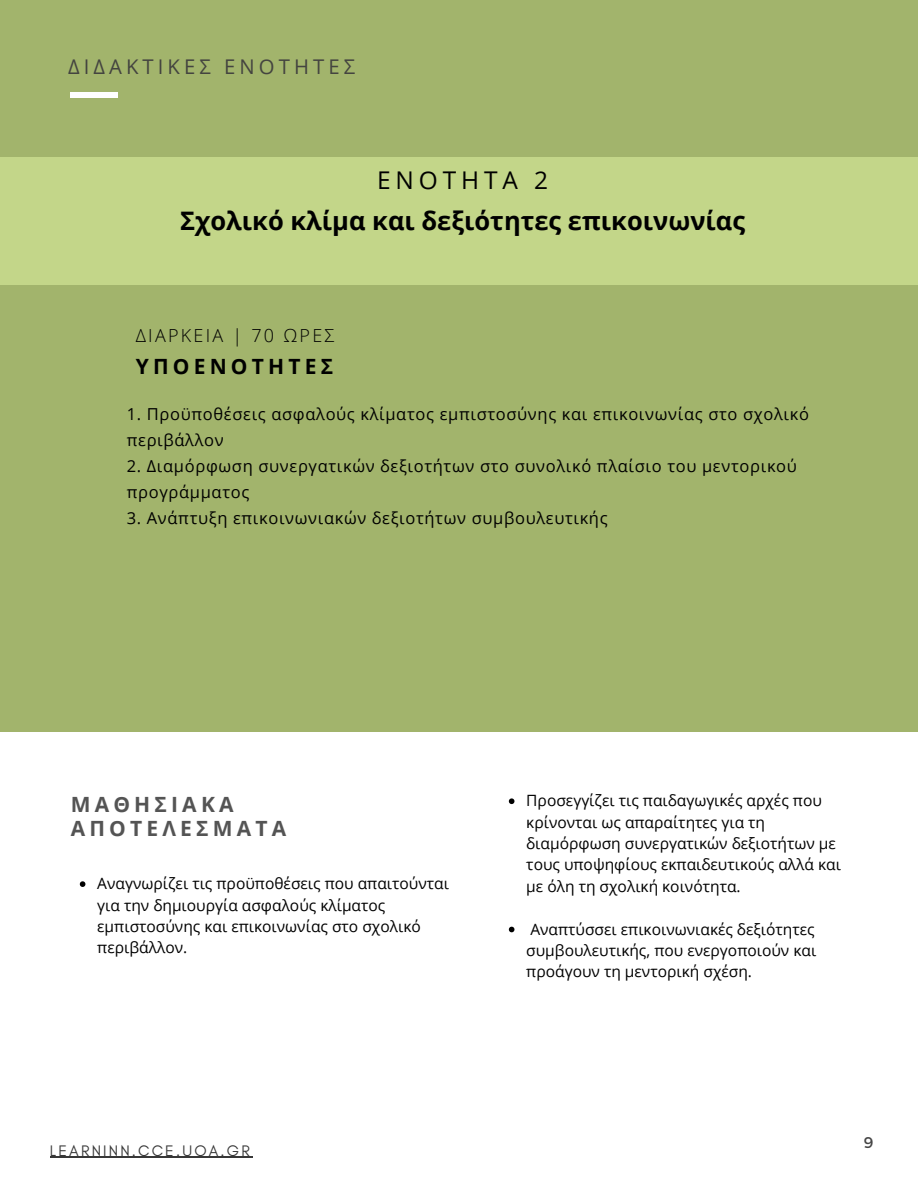
<style>
.page{position:relative;width:918px;height:1188px;background:#fff}
.page>*{position:absolute;margin:0;border:0;box-sizing:border-box;transform-origin:0 0}
.t1{font:700 25.5px "Open Sans";color:#000}
.t2{font:24.45px "Open Sans";letter-spacing:.2em;color:#000}
.t3{font:700 21px/23.7px "Open Sans";letter-spacing:.2em;color:#545454}
.t4{font:700 21px "Open Sans";letter-spacing:.2em;color:#000}
.t5{font:20.25px "Open Sans";letter-spacing:.2em;color:#444440}
.t6{font:300 18px "Open Sans";letter-spacing:.125em;color:#000}
.t7{font:16.5px/25.8px "Open Sans";letter-spacing:.04em;color:#000}
.t8{font:15.6px/21.3px "Open Sans";color:#000}
.t9{font:15.6px "Glacial Indifference";letter-spacing:.14em;color:#373737}
.t10{font:15.6px "Montserrat";color:#454545}
</style>
<div class="page">
<div style="left:0;top:0;width:918px;height:732px;background:#a2b46c"></div>
<div style="left:70px;top:92px;width:48px;height:5px;background:#fff"></div>
<svg style="left:80px;top:881px;width:5px;height:6px"></svg>
<svg style="left:509px;top:798px;width:5px;height:6px"></svg>
<svg style="left:509px;top:927px;width:5px;height:5px"></svg>
<div style="left:0;top:157px;width:918px;height:128px;background:#c3d689"></div>
<hr style="left:50px;top:1157px;width:202px;height:1px;background:#373737">
<p class="t5" style="left:68px;top:53px;width:288px">ΔΙΔΑΚΤΙΚΕΣ ΕΝΟΤΗΤΕΣ</p>
<h2 class="t2" style="left:377px;top:163px;width:172px">ΕΝΟΤΗΤΑ 2</h2>
<h1 class="t1" style="left:180px;top:203px;width:566px">Σχολικό κλίμα και δεξιότητες επικοινωνίας</h1>
<p class="t6" style="left:136px;top:322px;width:200px">ΔΙΑΡΚΕΙΑ | 70 ΩΡΕΣ</p>
<h3 class="t4" style="left:136px;top:352px;width:199px">ΥΠΟΕΝΟΤΗΤΕΣ</h3>
<p class="t7" style="left:127px;top:401px;width:684px">1. Προϋποθέσεις ασφαλούς κλίματος εμπιστοσύνης και επικοινωνίας στο σχολικό περιβάλλον</p>
<p class="t7" style="left:127px;top:452px;width:672px">2. Διαμόρφωση συνεργατικών δεξιοτήτων στο συνολικό πλαίσιο του μεντορικού προγράμματος</p>
<p class="t7" style="left:127px;top:504px;width:482px">3. Ανάπτυξη επικοινωνιακών δεξιοτήτων συμβουλευτικής</p>
<h3 class="t3" style="left:71px;top:792px;width:217px">ΜΑΘΗΣΙΑΚΑ<br>ΑΠΟΤΕΛΕΣΜΑΤΑ</h3>
<p class="t8" style="left:526px;top:790px;width:316px">Προσεγγίζει τις παιδαγωγικές αρχές που κρίνονται ως απαραίτητες για τη διαμόρφωση συνεργατικών δεξιοτήτων με τους υποψηφίους εκπαιδευτικούς αλλά και με όλη τη σχολική κοινότητα.</p>
<p class="t8" style="left:526px;top:918px;width:291px;text-align:justify">Αναπτύσσει επικοινωνιακές δεξιότητες συμβουλευτικής, που ενεργοποιούν και προάγουν τη μεντορική σχέση.</p>
<p class="t8" style="left:97px;top:872px;width:353px">Αναγνωρίζει τις προϋποθέσεις που απαιτούνται για την δημιουργία ασφαλούς κλίματος εμπιστοσύνης και επικοινωνίας στο σχολικό περιβάλλον.</p>
<p class="t9" style="left:50px;top:1141px;width:201px">LEARNINN.CCE.UOA.GR</p>
<p class="t10" style="left:864px;top:1133px;width:11px">9</p>
</div>
